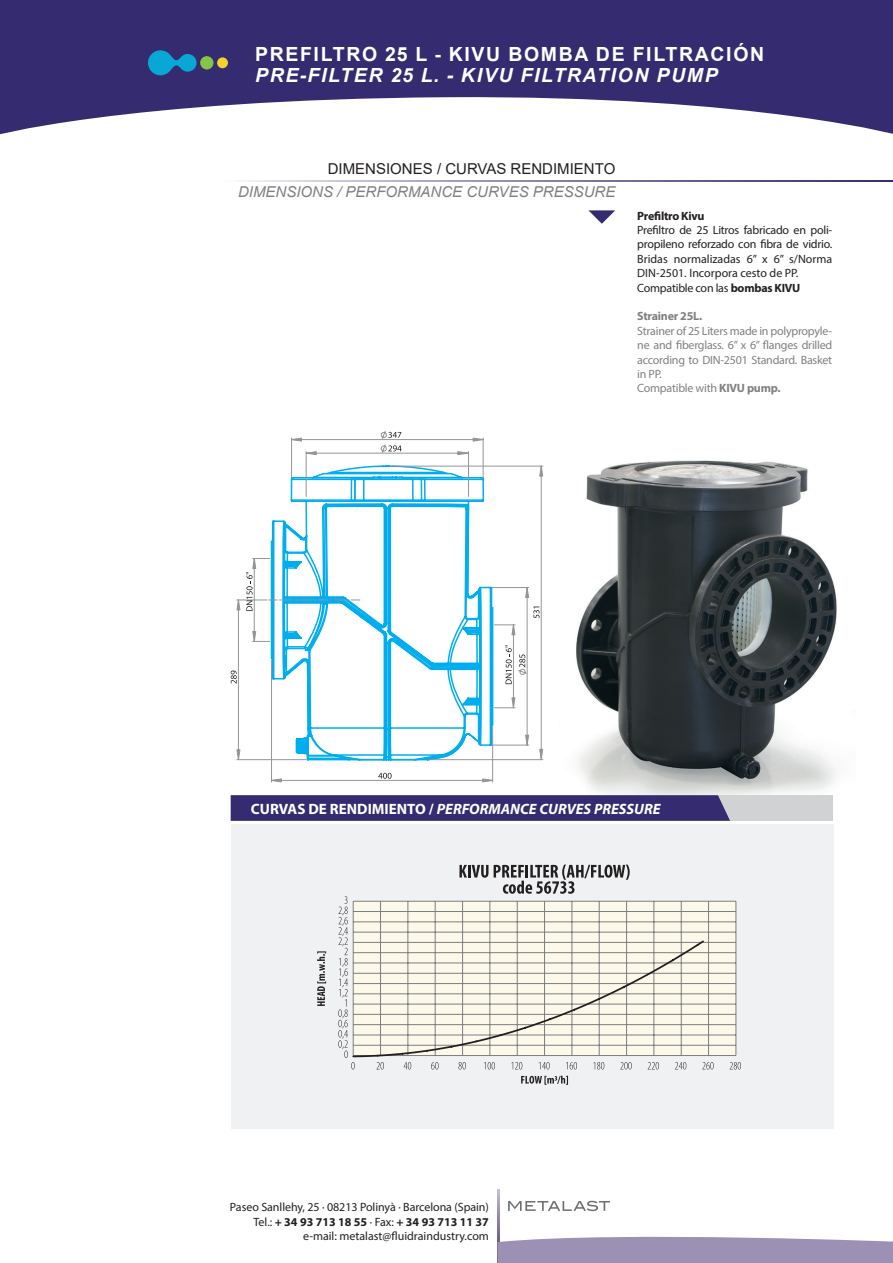
<style>
.page{position:relative;width:893px;height:1263px;background:#fff}
.page>*{position:absolute;margin:0;border:0;box-sizing:border-box;transform-origin:0 0}
.t1{font:700 19.5px "Arial";letter-spacing:.085em;color:#fff}
.t2{font:italic 700 19.5px "Arial";letter-spacing:.085em;color:#fff}
.t3{font:italic 700 15px "Myriad Pro";color:#fff}
.t4{font:italic 15px "Arial";color:#808083}
.t5{font:15px "Arial";color:#231f20}
.t6{font:12px/14.4px "Myriad Pro";letter-spacing:-.005em;color:#231f20;text-align:right}
.t7{font:12px/14.4px "Myriad Pro";letter-spacing:-.02em;color:#808083}
.t8{font:700 12px "Myriad Pro";letter-spacing:-.02em;color:#231f20}
.t9{font:700 12px "Myriad Pro";letter-spacing:-.02em;color:#808083}
.s1{font-weight:700}
.s2{font-style:normal}
</style>
<div class="page">
<svg style="left:0;top:0;width:893px;height:135px;fill:#352b70"></svg>
<svg style="left:497px;top:1189px;width:3px;height:41px"></svg>
<svg style="left:588px;top:210px;width:27px;height:14px"></svg>
<svg style="left:242px;top:180px;width:651px;height:1px"></svg>
<svg style="left:148px;top:50px;width:49px;height:25px"></svg>
<div style="left:200px;top:56px;width:13px;height:13px;background:#86c443;border-radius:50%"></div>
<div style="left:217px;top:57px;width:11px;height:11px;background:#f4d12d;border-radius:50%"></div>
<svg style="left:508px;top:1201px;width:102px;height:10px"></svg>
<svg style="left:497px;top:1230px;width:396px;height:33px"></svg>
<img style="left:576px;top:460px;width:261px;height:335px">
<div style="left:231px;top:824px;width:602px;height:305px;background:#f0f1f2"></div>
<div style="left:231px;top:795px;width:602px;height:26px;background:#d1d2d4"></div>
<svg style="left:231px;top:795px;width:499px;height:26px;background:#3a3173"></svg>
<div style="left:353px;top:901px;width:383px;height:154px;background:#fdf9ea"></div>
<hr style="left:353px;top:1045px;width:383px;height:1px;background:#7c7f80">
<hr style="left:353px;top:1035px;width:383px;height:1px;background:#7c7f80">
<hr style="left:353px;top:1024px;width:383px;height:1px;background:#7c7f80">
<hr style="left:353px;top:1014px;width:383px;height:1px;background:#7c7f80">
<hr style="left:353px;top:1004px;width:383px;height:1px;background:#7c7f80">
<hr style="left:353px;top:993px;width:383px;height:1px;background:#7c7f80">
<hr style="left:353px;top:983px;width:383px;height:1px;background:#7c7f80">
<hr style="left:353px;top:973px;width:383px;height:1px;background:#7c7f80">
<hr style="left:353px;top:963px;width:383px;height:1px;background:#7c7f80">
<hr style="left:353px;top:952px;width:383px;height:1px;background:#7c7f80">
<hr style="left:353px;top:942px;width:383px;height:1px;background:#7c7f80">
<hr style="left:353px;top:932px;width:383px;height:1px;background:#7c7f80">
<hr style="left:353px;top:921px;width:383px;height:1px;background:#7c7f80">
<hr style="left:353px;top:911px;width:383px;height:1px;background:#7c7f80">
<hr style="left:353px;top:901px;width:383px;height:1px;background:#7c7f80">
<hr style="left:736px;top:901px;width:1px;height:154px;background:#7c7f80">
<hr style="left:353px;top:1055px;width:383px;height:1px;background:#7c7f80">
<svg style="left:730px;top:1062px;width:11px;height:7px"></svg>
<svg style="left:317px;top:951px;width:9px;height:55px"></svg>
<svg style="left:521px;top:1076px;width:47px;height:9px"></svg>
<svg style="left:338px;top:864px;width:376px;height:205px"></svg>
<svg style="left:270px;top:121px;width:224px;height:345px"></svg>
<svg style="left:281px;top:226px;width:212px;height:688px"></svg>
<svg style="left:269px;top:541px;width:225px;height:287px"></svg>
<svg style="left:282px;top:783px;width:199px;height:92px"></svg>
<svg style="left:283px;top:283px;width:198px;height:161px"></svg>
<svg style="left:231px;top:670px;width:6px;height:14px"></svg>
<hr style="left:237px;top:759px;width:69px;height:1px;background:#939598">
<hr style="left:238px;top:600px;width:1px;height:160px;background:#939598">
<svg style="left:236px;top:749px;width:5px;height:11px"></svg>
<svg style="left:271px;top:444px;width:222px;height:339px"></svg>
<hr style="left:254px;top:558px;width:1px;height:83px;background:#939598">
<svg style="left:252px;top:631px;width:18px;height:11px"></svg>
<svg style="left:494px;top:624px;width:33px;height:85px"></svg>
<hr style="left:492px;top:745px;width:37px;height:1px;background:#939598">
<hr style="left:492px;top:587px;width:37px;height:1px;background:#939598">
<hr style="left:527px;top:587px;width:1px;height:158px;background:#939598">
<svg style="left:525px;top:734px;width:4px;height:12px"></svg>
<svg style="left:539px;top:748px;width:5px;height:12px"></svg>
<svg style="left:525px;top:588px;width:4px;height:10px"></svg>
<svg style="left:533px;top:607px;width:6px;height:11px"></svg>
<hr style="left:391px;top:466px;width:152px;height:1px;background:#939598">
<hr style="left:430px;top:759px;width:113px;height:1px;background:#939598">
<hr style="left:541px;top:466px;width:1px;height:294px;background:#939598">
<svg style="left:539px;top:465px;width:5px;height:12px"></svg>
<svg style="left:236px;top:558px;width:124px;height:53px"></svg>
<svg style="left:380px;top:430px;width:22px;height:21px"></svg>
<hr style="left:291px;top:438px;width:1px;height:40px;background:#939598">
<hr style="left:483px;top:438px;width:1px;height:40px;background:#939598">
<hr style="left:292px;top:439px;width:191px;height:1px;background:#939598">
<svg style="left:291px;top:437px;width:11px;height:5px"></svg>
<svg style="left:305px;top:451px;width:12px;height:4px"></svg>
<svg style="left:472px;top:437px;width:12px;height:5px"></svg>
<svg style="left:457px;top:451px;width:12px;height:4px"></svg>
<h1 class="t1" style="left:255px;top:40px;width:511px">PREFILTRO 25 L - KIVU BOMBA DE FILTRACIÓN</h1>
<h1 class="t2" style="left:255px;top:62px;width:464px">PRE-FILTER 25 L. - KIVU FILTRATION PUMP</h1>
<p class="t5" style="left:328px;top:159px;width:289px">DIMENSIONES / CURVAS RENDIMIENTO</p>
<p class="t4" style="left:238px;top:182px;width:379px">DIMENSIONS / PERFORMANCE CURVES PRESSURE</p>
<p class="t8" style="left:637px;top:208px;width:69px">Prefiltro Kivu</p>
<p class="t6" style="left:637px;top:222px;width:197px;text-align:left">Prefiltro de 25 Litros fabricado en poli&shy;propileno reforzado con fibra de vidrio.<br>Bridas normalizadas 6” x 6” s/Norma DIN-2501. Incorpora cesto de PP.<br>Compatible con las <span class="s1">bombas KIVU</span></p>
<p class="t9" style="left:637px;top:308px;width:66px">Strainer 25L.</p>
<p class="t7" style="left:637px;top:323px;width:197px">Strainer of 25 Liters made in polypropyle&shy;ne and fiberglass. 6” x 6” flanges drilled according to DIN-2501 Standard. Basket in PP.<br>Compatible with <span class="s1">KIVU pump.</span></p>
<p class="t3" style="left:251px;top:799px;width:411px"><span class="s2">CURVAS DE RENDIMIENTO /</span> PERFORMANCE CURVES PRESSURE</p>
<p class="t6" style="left:230px;top:1200px;width:260px">Paseo Sanllehy, 25 · 08213 Polinyà · Barcelona (Spain)<br>Tel.: <span class="s1">+ 34 93 713 18 55</span> · Fax: <span class="s1">+ 34 93 713 11 37 </span>e-mail: metalast@fluidraindustry.com</p>
</div>
